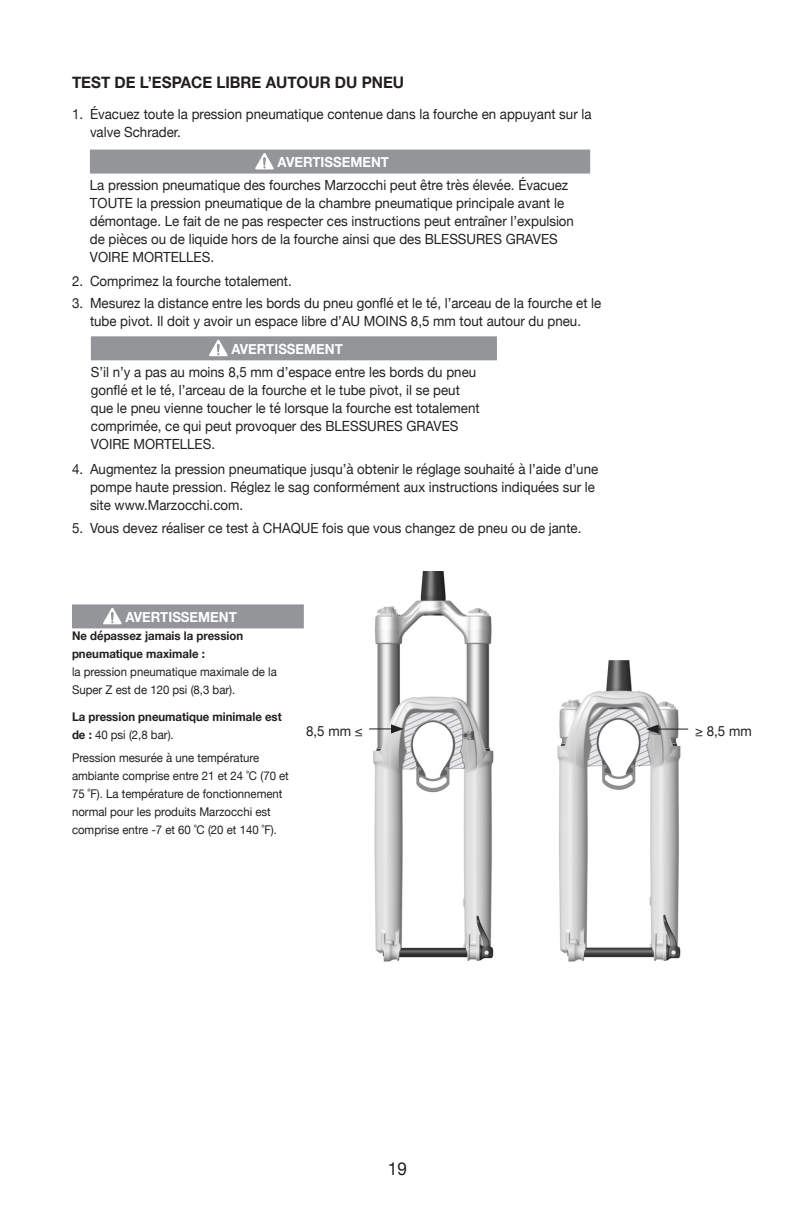
<style>
.page{position:relative;width:792px;height:1224px;background:#fff}
.page>*{position:absolute;margin:0;border:0;box-sizing:border-box;transform-origin:0 0}
.t1{font:18px "Helvetica Neue";color:#231f20;scale:.95 1}
.Headers{font:700 16px "Helvetica Neue";color:#231f20;scale:.95 1}
.body_copy{font:14px/18px "Helvetica Neue";color:#231f20;scale:.95 1}
.WARNING{font:700 14px "Helvetica Neue";color:#fff;scale:.95 1}
.body_copy-2{font:12px/18px "Helvetica Neue";color:#231f20;scale:.95 1}
.body_copy-3{font:700 12px/18px "Helvetica Neue";color:#231f20;scale:.95 1}
.s1{font-weight:400}
</style>
<div class="page">
<div style="left:90px;top:150px;width:500px;height:24px;background:#939598"></div>
<svg style="left:255px;top:153px;width:19px;height:16px"></svg>
<div style="left:91px;top:336px;width:406px;height:24px;background:#939598"></div>
<svg style="left:209px;top:340px;width:19px;height:16px"></svg>
<div style="left:72px;top:604px;width:232px;height:24px;background:#939598"></div>
<svg style="left:103px;top:608px;width:19px;height:16px"></svg>
<img style="left:374px;top:572px;width:315px;height:390px">
<hr style="left:655px;top:729px;width:33px;height:1px;background:#231f20">
<svg style="left:586px;top:707px;width:73px;height:60px"></svg>
<svg style="left:369px;top:711px;width:97px;height:59px"></svg>
<p class="Headers" style="left:72px;top:70px;width:351px">TEST DE L’ESPACE LIBRE AUTOUR DU PNEU</p>
<p class="body_copy" style="left:90px;top:106px;width:529px;text-indent:-18px">1. Évacuez toute la pression pneumatique contenue dans la fourche en appuyant sur la valve Schrader.</p>
<p class="WARNING" style="left:278px;top:151px;width:119px">AVERTISSEMENT</p>
<p class="body_copy" style="left:90px;top:177px;width:511px">La pression pneumatique des fourches Marzocchi peut être très élevée. Évacuez TOUTE la pression pneumatique de la chambre pneumatique principale avant le démontage. Le fait de ne pas respecter ces instructions peut entraîner l’expulsion de pièces ou de liquide hors de la fourche ainsi que des BLESSURES GRAVES VOIRE MORTELLES.</p>
<p class="body_copy" style="left:72px;top:272px;width:233px">2. Comprimez la fourche totalement.</p>
<p class="body_copy" style="left:72px;top:295px;width:559px;text-align:center">3. Mesurez la distance entre les bords du pneu gonflé et le té, l’arceau de la fourche et le tube pivot. Il doit y avoir un espace libre d’AU MOINS 8,5 mm tout autour du pneu.</p>
<p class="WARNING" style="left:231px;top:338px;width:119px">AVERTISSEMENT</p>
<p class="body_copy" style="left:91px;top:363px;width:411px">S’il n’y a pas au moins 8,5 mm d’espace entre les bords du pneu gonflé et le té, l’arceau de la fourche et le tube pivot, il se peut que le pneu vienne toucher le té lorsque la fourche est totalement comprimée, ce qui peut provoquer des BLESSURES GRAVES VOIRE MORTELLES.</p>
<p class="body_copy" style="left:90px;top:461px;width:536px;text-indent:-18px">4. Augmentez la pression pneumatique jusqu’à obtenir le réglage souhaité à l’aide d’une pompe haute pression. Réglez le sag conformément aux instructions indiquées sur le site www.Marzocchi.com.</p>
<p class="body_copy" style="left:72px;top:519px;width:538px">5. Vous devez réaliser ce test à CHAQUE fois que vous changez de pneu ou de jante.</p>
<p class="WARNING" style="left:125px;top:606px;width:119px">AVERTISSEMENT</p>
<p class="body_copy-3" style="left:72px;top:627px;width:182px">Ne dépassez jamais la pression pneumatique maximale :</p>
<p class="body_copy-2" style="left:72px;top:664px;width:217px">la pression pneumatique maximale de la<br>Super Z est de 120 psi (8,3 bar).</p>
<p class="body_copy-3" style="left:72px;top:708px;width:222px">La pression pneumatique minimale est de : <span class="s1">40 psi (2,8 bar).</span></p>
<p class="body_copy-2" style="left:72px;top:749px;width:230px">Pression mesurée à une température ambiante comprise entre 21 et 24 ˚C (70 et 75 ˚F). La température de fonctionnement normal pour les produits Marzocchi est comprise entre -7 et 60 ˚C (20 et 140 ˚F).</p>
<p class="body_copy" style="left:306px;top:723px;width:61px">8,5 mm ≤</p>
<p class="body_copy" style="left:695px;top:723px;width:61px">≥ 8,5 mm</p>
<p class="t1" style="left:388px;top:1156px;width:22px">19</p>
</div>
